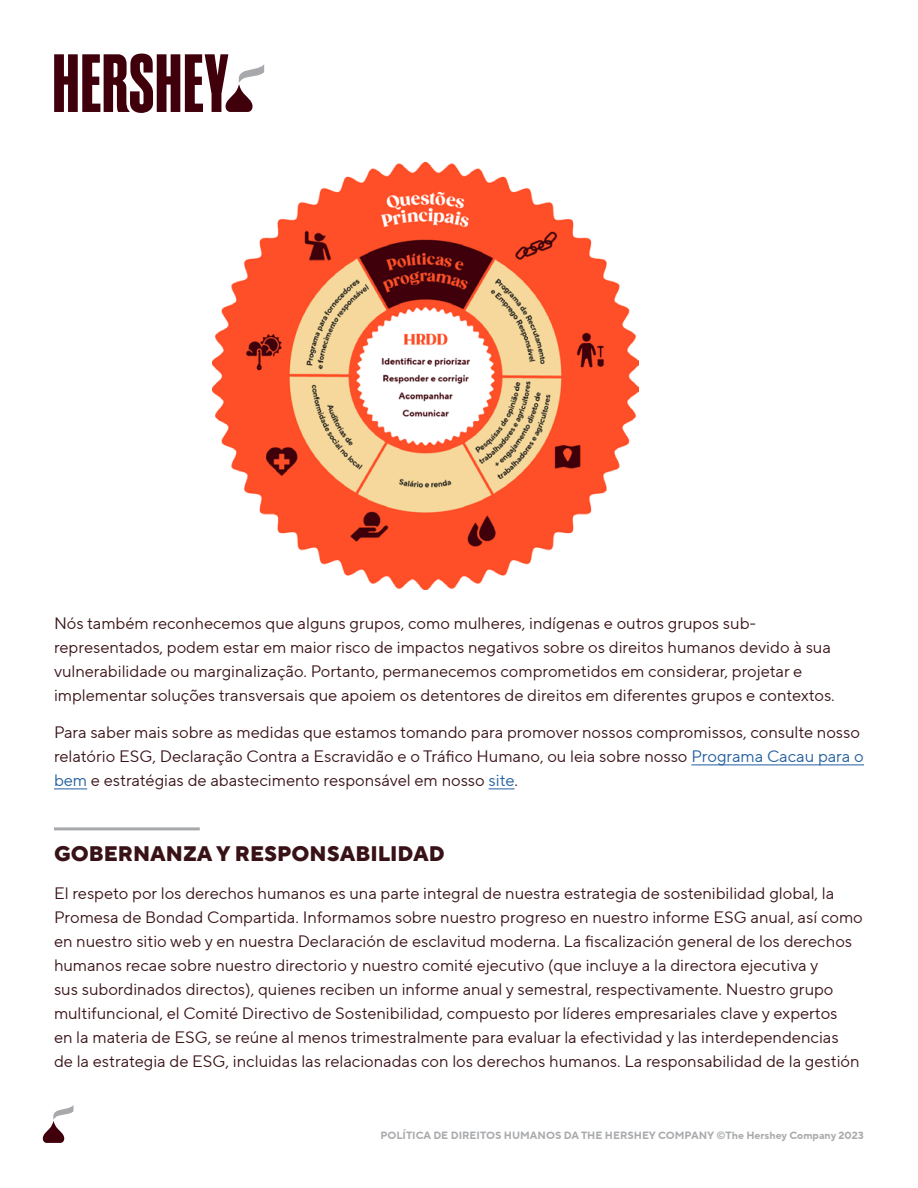
<style>
.page{position:relative;width:918px;height:1188px;background:#fff}
.page>*{position:absolute;margin:0;border:0;box-sizing:border-box;transform-origin:0 0}
.t1{font:800 21px "TT Norms Pro";color:#391217}
.t2{font:16.5px/24px "TT Norms Pro";color:#391217}
.t3{font:700 10.5px "TT Norms Pro";color:#a8aaad}
.s1{color:#215e9e}
</style>
<div class="page">
<svg style="left:54px;top:54px;width:210px;height:58px"></svg>
<svg style="left:43px;top:1105px;width:30px;height:38px"></svg>
<hr style="left:691px;top:764px;width:173px;height:1px;background:#215e9e">
<hr style="left:54px;top:788px;width:33px;height:1px;background:#215e9e">
<svg style="left:489px;top:788px;width:26px;height:1px"></svg>
<hr style="left:54px;top:827px;width:146px;height:3px;background:#a6a8ab">
<img style="left:212px;top:162px;width:427px;height:427px">
<p class="t2" style="left:54px;top:611px;width:782px">Nós também reconhecemos que alguns grupos, como mulheres, indígenas e outros grupos sub&shy;representados, podem estar em maior risco de impactos negativos sobre os direitos humanos devido à sua vulnerabilidade ou marginalização. Portanto, permanecemos comprometidos em considerar, projetar e implementar soluções transversais que apoiem os detentores de direitos em diferentes grupos e contextos.</p>
<p class="t2" style="left:54px;top:720px;width:811px">Para saber mais sobre as medidas que estamos tomando para promover nossos compromissos, consulte nosso relatório ESG, Declaração Contra a Escravidão e o Tráfico Humano, ou leia sobre nosso <span class="s1">Programa Cacau para o bem</span> e estratégias de abastecimento responsável em nosso <span class="s1">site</span>.</p>
<p class="t1" style="left:54px;top:838px;width:392px">GOBERNANZA Y RESPONSABILIDAD</p>
<p class="t2" style="left:54px;top:881px;width:810px">El respeto por los derechos humanos es una parte integral de nuestra estrategia de sostenibilidad global, la Promesa de Bondad Compartida. Informamos sobre nuestro progreso en nuestro informe ESG anual, así como en nuestro sitio web y en nuestra Declaración de esclavitud moderna. La fiscalización general de los derechos humanos recae sobre nuestro directorio y nuestro comité ejecutivo (que incluye a la directora ejecutiva y<br>sus subordinados directos), quienes reciben un informe anual y semestral, respectivamente. Nuestro grupo multifuncional, el Comité Directivo de Sostenibilidad, compuesto por líderes empresariales clave y expertos<br>en la materia de ESG, se reúne al menos trimestralmente para evaluar la efectividad y las interdependencias<br>de la estrategia de ESG, incluidas las relacionadas con los derechos humanos. La responsabilidad de la gestión</p>
<p class="t3" style="left:381px;top:1127px;width:485px">POLÍTICA DE DIREITOS HUMANOS DA THE HERSHEY COMPANY ©The Hershey Company 2023</p>
</div>
